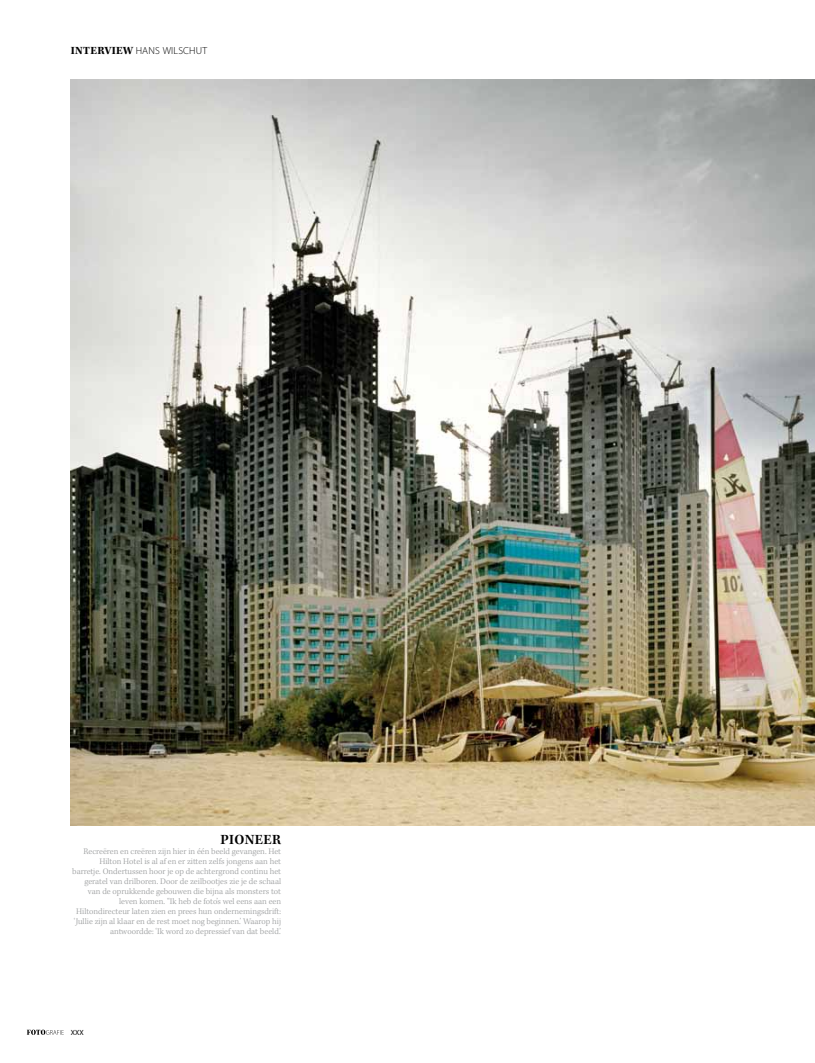
<style>
.page{position:relative;width:815px;height:1063px;background:#fff}
.page>*{position:absolute;margin:0;border:0;box-sizing:border-box;transform-origin:0 0}
.t1{font:300 14.38px "Myriad Arabic";letter-spacing:.01em;color:#000}
.t2{font:600 14.38px "Kepler Std";letter-spacing:.02em;color:#000}
.t3{font:300 8.75px/10px "Kepler Std";color:#9c9e9f;text-align:right}
.t4{font:7.5px "Myriad Pro";color:#000}
.s1{font-family:"Kepler Std";font-weight:700;font-size:11.25px}
</style>
<div class="page">
<svg style="left:27px;top:1030px;width:37px;height:5px"></svg>
<img style="left:71px;top:79px;width:744px;height:746px">
<h1 class="t1" style="left:71px;top:41px;width:138px"><span class="s1">INTERVIEW</span> Hans Wilschut</h1>
<h1 class="t2" style="left:221px;top:831px;width:62px">PIONEER</h1>
<p class="t3" style="left:72px;top:846px;width:210px">Recreëren en creëren zijn hier in één beeld gevangen. Het Hilton Hotel is al af en er zitten zelfs jongens aan het barretje. Ondertussen hoor je op de achtergrond continu het geratel van drilboren. Door de zeilbootjes zie je de schaal van de oprukkende gebouwen die bijna als monsters tot leven komen. “Ik heb de foto’s wel eens aan een Hiltondirecteur laten zien en prees hun ondernemingsdrift: ‘Jullie zijn al klaar en de rest moet nog beginnen.’ Waarop hij antwoordde: ‘Ik word zo depressief van dat beeld.’</p>
<p class="t4" style="left:71px;top:1028px;width:14px">XXX</p>
</div>
